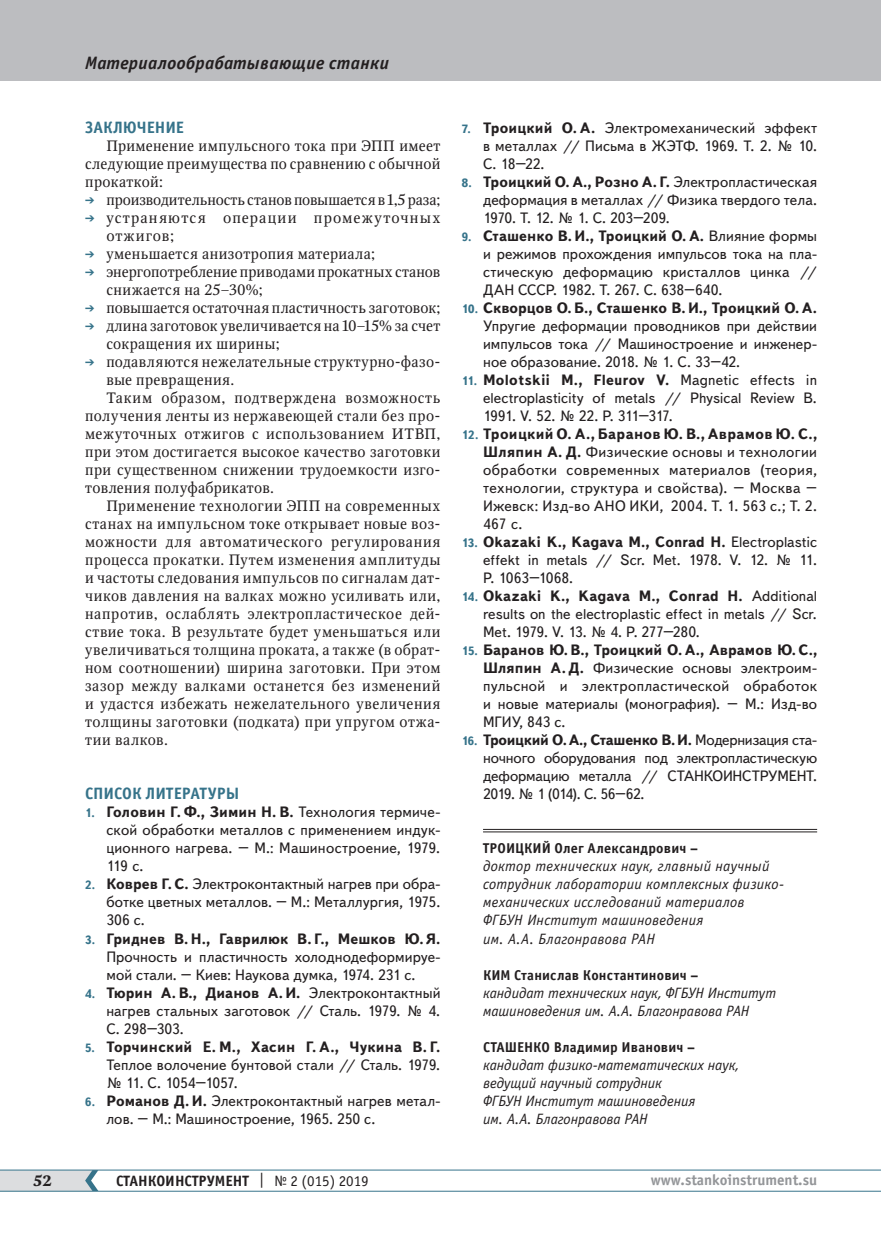
<style>
.page{position:relative;width:881px;height:1234px;background:#fff}
.page>*{position:absolute;margin:0;border:0;box-sizing:border-box;transform-origin:0 0}
.t1{font:italic 700 18px "Officina Sans C";letter-spacing:.015em;color:#231f20}
.t2{font:700 16.5px "Officina Sans C";letter-spacing:-.005em;color:#36738a}
.t3{font:15px/18px "Text Book C";letter-spacing:.005em;color:#231f20;text-align:justify}
.t4{font:15px/18px "Octava";letter-spacing:.03em;color:#231f20;text-align:justify}
.t5{font:italic 15px/18px "Officina Sans C";color:#231f20}
.t6{font:15px/18px "Octava";letter-spacing:.01em;color:#231f20}
.t7{font:15px "Octava";letter-spacing:-.005em;color:#231f20}
.t8{font:15px/18px "Octava";letter-spacing:.075em;color:#231f20}
.t9{font:700 15px "Officina Sans C";color:#231f20}
.t10{font:700 15px "Officina Sans C";color:#939598}
.t11{font:700 15px "Octava";color:#231f20}
.t12{font:700 14.25px "Officina Sans C";letter-spacing:.015em;color:#231f20}
.s1{color:#36738a}
.s2{font-weight:700;font-size:12px;color:#36738a}
.s3{font-weight:700}
.s4{font-weight:400}
</style>
<div class="page">
<hr style="left:0;top:1190px;width:880px;height:1px;background:#36738a">
<hr style="left:0;top:1169px;width:880px;height:1px;background:#36738a">
<svg style="left:0;top:1169px;width:98px;height:21px"></svg>
<div style="left:0;top:0;width:880px;height:81px;background:#bcbdc0"></div>
<hr style="left:483px;top:829px;width:333px;height:1px;background:#231f20">
<hr style="left:483px;top:831px;width:333px;height:1px;background:#231f20">
<p class="t1" style="left:85px;top:53px;width:305px">Материалообрабатывающие станки</p>
<p class="t2" style="left:85px;top:118px;width:100px">ЗАКЛЮЧЕНИЕ</p>
<p class="t4" style="left:85px;top:137px;width:357px;text-indent:21px">Применение импульсного тока при ЭПП имеет следующие преимущества по сравнению с обычной прокаткой:</p>
<p class="t7" style="left:85px;top:190px;width:357px"><span class="s1">➔</span> производительность станов повышается в 1,5 раза;</p>
<p class="t8" style="left:106px;top:209px;width:335px;text-indent:-21px"><span class="s1">➔</span> устраняются операции промежуточных отжигов;</p>
<p class="t4" style="left:85px;top:245px;width:291px"><span class="s1">➔</span> уменьшается анизотропия материала;</p>
<p class="t6" style="left:106px;top:263px;width:335px;text-indent:-21px"><span class="s1">➔</span> энергопотребление приводами прокатных станов снижается на 25–30%;</p>
<p class="t4" style="left:85px;top:299px;width:356px"><span class="s1">➔</span> повышается остаточная пластичность заготовок;</p>
<p class="t4" style="left:106px;top:317px;width:335px;text-indent:-21px"><span class="s1">➔</span> длина заготовок увеличивается на 10–15% за счет сокращения их ширины;</p>
<p class="t4" style="left:85px;top:353px;width:357px"><span class="s1">➔</span> подавляются нежелательные структурно-фазо-</p>
<p class="t4" style="left:106px;top:371px;width:129px">вые превращения.</p>
<p class="t4" style="left:106px;top:389px;width:335px">Таким образом, подтверждена возможность</p>
<p class="t4" style="left:85px;top:407px;width:357px">получения ленты из нержавеющей стали без про-</p>
<p class="t4" style="left:85px;top:425px;width:357px">межуточных отжигов с использованием ИТВП,</p>
<p class="t4" style="left:85px;top:443px;width:357px">при этом достигается высокое качество заготовки</p>
<p class="t4" style="left:85px;top:461px;width:357px">при существенном снижении трудоемкости изго-</p>
<p class="t4" style="left:85px;top:479px;width:190px">товления полуфабрикатов.</p>
<p class="t4" style="left:106px;top:497px;width:335px">Применение технологии ЭПП на современных</p>
<p class="t4" style="left:85px;top:515px;width:357px">станах на импульсном токе открывает новые воз-</p>
<p class="t4" style="left:85px;top:533px;width:357px">можности для автоматического регулирования</p>
<p class="t4" style="left:85px;top:551px;width:357px">процесса прокатки. Путем изменения амплитуды</p>
<p class="t4" style="left:85px;top:569px;width:357px">и частоты следования импульсов по сигналам дат-</p>
<p class="t4" style="left:85px;top:587px;width:357px">чиков давления на валках можно усиливать или,</p>
<p class="t4" style="left:85px;top:605px;width:357px">напротив, ослаблять электропластическое дей-</p>
<p class="t4" style="left:85px;top:623px;width:357px">ствие тока. В результате будет уменьшаться или</p>
<p class="t4" style="left:85px;top:641px;width:357px">увеличиваться толщина проката, а также (в обрат-</p>
<p class="t4" style="left:85px;top:659px;width:357px">ном соотношении) ширина заготовки. При этом</p>
<p class="t4" style="left:85px;top:677px;width:356px">зазор между валками останется без изменений</p>
<p class="t4" style="left:85px;top:695px;width:357px">и удастся избежать нежелательного увеличения</p>
<p class="t4" style="left:85px;top:713px;width:357px">толщины заготовки (подката) при упругом отжа-</p>
<p class="t4" style="left:85px;top:731px;width:84px">тии валков.</p>
<p class="t2" style="left:85px;top:784px;width:156px">СПИСОК ЛИТЕРАТУРЫ</p>
<p class="t3" style="left:106px;top:803px;width:335px;text-indent:-21px"><span class="s2">1.</span> <span class="s3">Головин Г. Ф., Зимин Н. В.</span> Технология термиче&shy;ской обработки металлов с применением индук&shy;ционного нагрева. – М.: Машиностроение, 1979.<br>119 с.</p>
<p class="t3" style="left:106px;top:875px;width:335px;text-indent:-21px"><span class="s2">2.</span> <span class="s3">Коврев Г. С.</span> Электроконтактный нагрев при обра&shy;ботке цветных металлов. – М.: Металлургия, 1975.<br>306 с.</p>
<p class="t3" style="left:106px;top:929px;width:335px;text-indent:-21px"><span class="s2">3.</span> <span class="s3">Гриднев В. Н., Гаврилюк В. Г., Мешков Ю. Я.<br></span>Прочность и пластичность холоднодеформируе&shy;мой стали. – Киев: Наукова думка, 1974. 231 с.</p>
<p class="t3" style="left:106px;top:983px;width:335px;text-indent:-21px"><span class="s2">4.</span> <span class="s3">Тюрин А. В., Дианов А. И.</span> Электроконтактный нагрев стальных заготовок // Сталь. 1979. № 4.<br>С. 298–303.</p>
<p class="t3" style="left:106px;top:1037px;width:335px;text-indent:-21px"><span class="s2">5.</span> <span class="s3">Торчинский Е. М., Хасин Г. А., Чукина В. Г.<br></span>Теплое волочение бунтовой стали // Сталь. 1979. № 11. С. 1054–1057.</p>
<p class="t3" style="left:106px;top:1091px;width:335px;text-indent:-21px"><span class="s2">6.</span> <span class="s3">Романов Д. И.</span> Электроконтактный нагрев метал&shy;лов. – М.: Машиностроение, 1965. 250 с.</p>
<p class="t3" style="left:483px;top:119px;width:335px;text-indent:-21px"><span class="s2">7.</span> <span class="s3">Троицкий О. А.</span> Электромеханический эффект в металлах // Письма в ЖЭТФ. 1969. Т. 2. № 10.<br>С. 18–22.</p>
<p class="t3" style="left:483px;top:173px;width:335px;text-indent:-21px"><span class="s2">8.</span> <span class="s3">Троицкий О. А., Розно А. Г.</span> Электропластическая деформация в металлах // Физика твердого тела.<br>1970. Т. 12. № 1. С. 203–209.</p>
<p class="t3" style="left:483px;top:227px;width:335px;text-indent:-21px"><span class="s2">9.</span> <span class="s3">Сташенко В. И., Троицкий О. А.</span> Влияние формы и режимов прохождения импульсов тока на пла&shy;стическую деформацию кристаллов цинка // ДАН СССР. 1982. Т. 267. С. 638–640.</p>
<p class="t3" style="left:483px;top:299px;width:335px;text-indent:-21px"><span class="s2">10.</span> <span class="s3">Скворцов О. Б., Сташенко В. И., Троицкий О. А.<br></span>Упругие деформации проводников при действии импульсов тока // Машиностроение и инженер&shy;ное образование. 2018. № 1. С. 33–42.</p>
<p class="t3" style="left:483px;top:371px;width:335px;text-indent:-21px"><span class="s2">11.</span> <span class="s3">Molotskii М., Fleurov V.</span> Magnetic effects in electroplasticity of metals // Physical Review B.<br>1991. V. 52. № 22. P. 311–317.</p>
<p class="t3" style="left:483px;top:425px;width:335px;text-indent:-21px"><span class="s2">12.</span> <span class="s3">Троицкий О. А., Баранов Ю. В., Аврамов Ю. С., Шляпин А. Д.</span> Физические основы и технологии обработки современных материалов (теория, технологии, структура и свойства). – Москва – Ижевск: Изд-во АНО ИКИ, 2004. Т. 1. 563 с.; Т. 2.<br>467 с.</p>
<p class="t3" style="left:483px;top:533px;width:335px;text-indent:-21px"><span class="s2">13.</span> <span class="s3">Okazaki K., Kagava M., Conrad H.</span> Electroplastic effekt in metals // Scr. Met. 1978. V. 12. № 11.<br>P. 1063–1068.</p>
<p class="t3" style="left:483px;top:587px;width:335px;text-indent:-21px"><span class="s2">14.</span> <span class="s3">Okazaki K., Kagava M., Conrad H.</span> Additional results on the electroplastic effect in metals // Scr.<br>Met. 1979. V. 13. № 4. P. 277–280.</p>
<p class="t3" style="left:483px;top:641px;width:335px;text-indent:-21px"><span class="s2">15.</span> <span class="s3">Баранов Ю. В., Троицкий О. А., Аврамов Ю. С., Шляпин А. Д.</span> Физические основы электроим&shy;пульсной и электропластической обработок и новые материалы (монография). – М.: Изд-во МГИУ, 843 с.</p>
<p class="t3" style="left:483px;top:731px;width:335px;text-indent:-21px"><span class="s2">16.</span> <span class="s3">Троицкий О.А., Сташенко В.И.</span> Модернизация ста&shy;ночного оборудования под электропластическую деформацию металла // СТАНКОИНСТРУМЕНТ.<br>2019. № 1 (014). С. 56–62.</p>
<p class="t12" style="left:483px;top:840px;width:216px">ТРОИЦКИЙ Олег Александрович –</p>
<p class="t5" style="left:483px;top:857px;width:302px">доктор технических наук, главный научный сотрудник лаборатории комплексных физико&shy;механических исследований материалов ФГБУН Институт машиноведения<br>им. А.А. Благонравова РАН</p>
<p class="t12" style="left:483px;top:966px;width:217px">КИМ Станислав Константинович –</p>
<p class="t5" style="left:483px;top:983px;width:294px">кандидат технических наук, ФГБУН Институт машиноведения им. А.А. Благонравова РАН</p>
<p class="t12" style="left:483px;top:1038px;width:213px">СТАШЕНКО Владимир Иванович –</p>
<p class="t5" style="left:483px;top:1055px;width:257px">кандидат физико-математических наук, ведущий научный сотрудник<br>ФГБУН Институт машиноведения<br>им. А.А. Благонравова РАН</p>
<p class="t11" style="left:33px;top:1170px;width:20px">52</p>
<p class="t9" style="left:116px;top:1171px;width:254px">СТАНКОИНСТРУМЕНТ <span class="s4">| № 2 (015) 2019</span></p>
<p class="t10" style="left:650px;top:1171px;width:168px">www.stankoinstrument.su</p>
</div>
